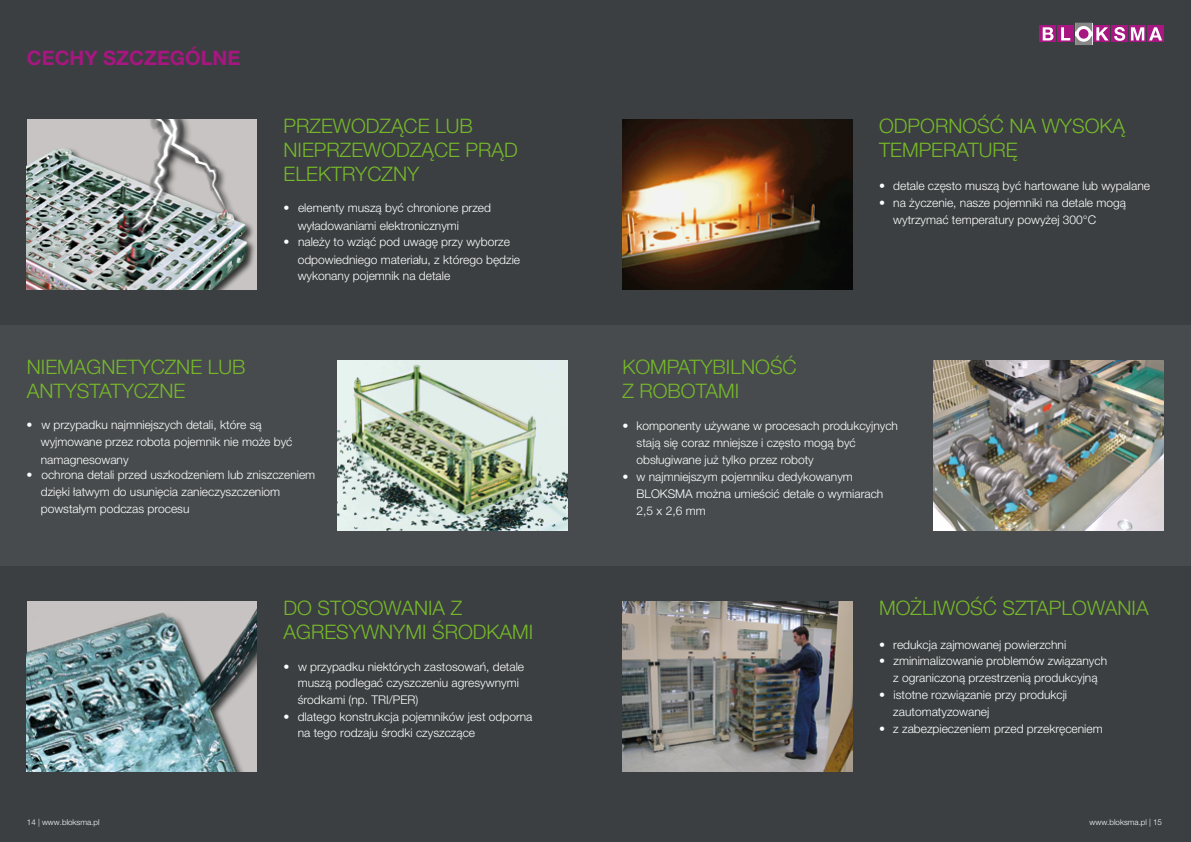
<style>
.page{position:relative;width:1191px;height:842px;background:#3b3f41}
.page>*{position:absolute;margin:0;border:0;box-sizing:border-box;transform-origin:0 0}
.t1{font:300 20px/24px "Helvetica Neue LT Pro";color:#76b82a}
.t2{font:700 20px "Helvetica Neue LT Pro";color:#a71681}
.t3{font:300 12px/17px "Helvetica Neue LT Pro";color:#fff}
.t4{font:300 8px "Helvetica Neue LT Pro";color:#fff}
</style>
<div class="page">
<div style="left:1057px;top:26px;width:17px;height:16px;background:#a71681"></div>
<svg style="left:1039px;top:26px;width:17px;height:16px"></svg>
<svg style="left:1042px;top:27px;width:11px;height:13px"></svg>
<div style="left:1093px;top:26px;width:17px;height:16px;background:#a71681"></div>
<svg style="left:1061px;top:23px;width:47px;height:22px"></svg>
<div style="left:1111px;top:26px;width:17px;height:16px;background:#a71681"></div>
<svg style="left:1114px;top:27px;width:11px;height:14px"></svg>
<svg style="left:1129px;top:26px;width:17px;height:16px"></svg>
<svg style="left:1147px;top:26px;width:17px;height:16px"></svg>
<svg style="left:1131px;top:27px;width:31px;height:13px"></svg>
<div style="left:0;top:325px;width:1191px;height:241px;background:#474b4d"></div>
<img style="left:622px;top:119px;width:230px;height:170px">
<img style="left:933px;top:360px;width:230px;height:170px">
<img style="left:622px;top:601px;width:230px;height:170px">
<img style="left:27px;top:119px;width:229px;height:170px">
<img style="left:338px;top:360px;width:229px;height:170px">
<img style="left:27px;top:601px;width:229px;height:170px">
<h1 class="t2" style="left:27px;top:46px;width:215px">CECHY SZCZEGÓLNE</h1>
<h1 class="t1" style="left:27px;top:355px;width:220px">NIEMAGNETYCZNE LUB<br>ANTYSTATYCZNE</h1>
<h1 class="t1" style="left:283px;top:114px;width:236px">PRZEWODZĄCE LUB<br>NIEPRZEWODZĄCE PRĄD<br>ELEKTRYCZNY</h1>
<p class="t3" style="left:298px;top:198px;width:195px;line-height:17.9px;text-indent:-14px">• elementy muszą być chronione przed wyładowaniami elektronicznymi</p>
<p class="t3" style="left:298px;top:232px;width:224px;line-height:17.9px;text-indent:-14px">• należy to wziąć pod uwagę przy wyborze odpowiedniego materiału, z którego będzie</p>
<p class="t3" style="left:298px;top:267px;width:154px">wykonany pojemnik na detale</p>
<p class="t3" style="left:41px;top:415px;width:253px;line-height:17.4px;text-indent:-14px">• w przypadku najmniejszych detali, które są wyjmowane przez robota pojemnik nie może być namagnesowany</p>
<p class="t3" style="left:41px;top:466px;width:276px;text-indent:-14px">• ochrona detali przed uszkodzeniem lub zniszczeniem dzięki łatwym do usunięcia zanieczyszczeniom powstałym podczas procesu</p>
<h1 class="t1" style="left:283px;top:596px;width:251px">DO STOSOWANIA Z<br>AGRESYWNYMI ŚRODKAMI</h1>
<p class="t3" style="left:298px;top:658px;width:228px;line-height:16.6px;text-indent:-14px">• w przypadku niektórych zastosowań, detale muszą podlegać czyszczeniu agresywnymi środkami (np. TRI/PER)</p>
<p class="t3" style="left:298px;top:708px;width:236px;line-height:16.1px;text-indent:-14px">• dlatego konstrukcja pojemników jest odporna na tego rodzaju środki czyszczące</p>
<h1 class="t1" style="left:879px;top:114px;width:247px">ODPORNOŚĆ NA WYSOKĄ<br>TEMPERATURĘ</h1>
<h1 class="t1" style="left:622px;top:355px;width:176px">KOMPATYBILNOŚĆ<br>Z ROBOTAMI</h1>
<p class="t3" style="left:879px;top:177px;width:272px">• detale często muszą być hartowane lub wypalane</p>
<p class="t3" style="left:893px;top:194px;width:234px;text-indent:-14px">• na życzenie, nasze pojemniki na detale mogą wytrzymać temperatury powyżej 300°C</p>
<p class="t3" style="left:636px;top:417px;width:263px;text-indent:-14px">• komponenty używane w procesach produkcyjnych stają się coraz mniejsze i często mogą być obsługiwane już tylko przez roboty</p>
<p class="t3" style="left:636px;top:468px;width:248px;text-indent:-14px">• w najmniejszym pojemniku dedykowanym<br>BLOKSMA można umieścić detale o wymiarach<br>2,5 x 2,6 mm</p>
<h1 class="t1" style="left:879px;top:596px;width:271px">MOŻLIWOŚĆ SZTAPLOWANIA</h1>
<p class="t3" style="left:879px;top:636px;width:189px">• redukcja zajmowanej powierzchni</p>
<p class="t3" style="left:879px;top:653px;width:230px;line-height:16.1px;text-align:center">• zminimalizowanie problemów związanych z ograniczoną przestrzenią produkcyjną</p>
<p class="t3" style="left:893px;top:685px;width:175px;text-indent:-14px">• istotne rozwiązanie przy produkcji zautomatyzowanej</p>
<p class="t3" style="left:879px;top:719px;width:225px">• z zabezpieczeniem przed przekręceniem</p>
<p class="t4" style="left:27px;top:817px;width:74px">14 | www.bloksma.pl</p>
<p class="t4" style="left:1089px;top:817px;width:74px">www.bloksma.pl | 15</p>
</div>
